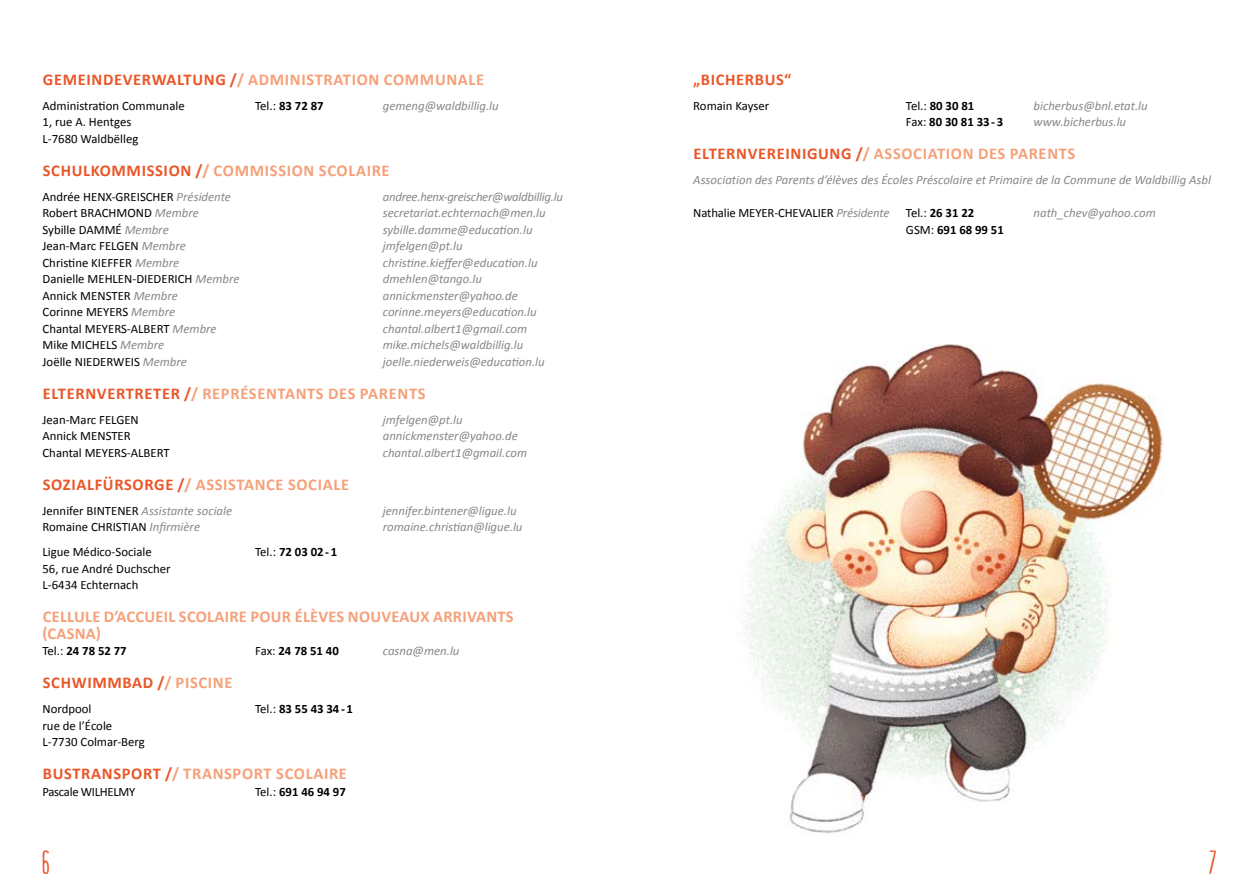
<style>
.page{position:relative;width:1259px;height:893px;background:#fff}
.page>*{position:absolute;margin:0;border:0;box-sizing:border-box;transform-origin:0 0}
.t1{font:700 31.5px "Amarelinha";color:#ea5628}
.t2{font:700 16.5px "Calibri";letter-spacing:.04em;color:#f5a079}
.t3{font:700 16.5px/16.5px "Calibri";letter-spacing:.015em;color:#f5a079}
.t4{font:700 16.5px "Calibri";letter-spacing:.04em;color:#ea5628}
.t5{font:italic 12.75px "Calibri";color:#878787}
.t6{font:12.75px/16.5px "Calibri";color:#000}
.t7{font:700 12.75px "Calibri";color:#000}
.t8{font:italic 12.75px "Calibri";letter-spacing:-.02em;color:#878787}
.t9{font:12.75px "Calibri";letter-spacing:-.025em;color:#000}
.s1{color:#ea5628}
.s2{font-weight:400}
.s3{font-style:italic;color:#878787}
.s4{font-style:normal;color:#000}
.s5{color:#f5a079}
</style>
<div class="page">
<img style="left:745px;top:344px;width:418px;height:489px">
<p class="t2" style="left:43px;top:69px;width:443px"><span class="s1">GEMEINDEVERWALTUNG /</span>/ ADMINISTRATION COMMUNALE</p>
<p class="t6" style="left:43px;top:97px;width:144px">Administration Communale</p>
<p class="t7" style="left:255px;top:98px;width:70px"><span class="s2">Tel.:</span> 83 72 87</p>
<p class="t5" style="left:383px;top:98px;width:117px">gemeng@waldbillig.lu</p>
<p class="t6" style="left:43px;top:113px;width:97px">1, rue A. Hentges<br>L-7680 Waldbëlleg</p>
<p class="t2" style="left:43px;top:160px;width:348px"><span class="s1">SCHULKOMMISSION /</span>/ COMMISSION SCOLAIRE</p>
<p class="t6" style="left:43px;top:188px;width:190px">Andrée HENX-GREISCHER <span class="s3">Présidente</span></p>
<p class="t8" style="left:383px;top:189px;width:182px">andree.henx-greischer@waldbillig.lu</p>
<p class="t6" style="left:43px;top:204px;width:158px">Robert BRACHMOND <span class="s3">Membre</span></p>
<p class="t5" style="left:383px;top:205px;width:164px">secretariat.echternach@men.lu</p>
<p class="t6" style="left:43px;top:221px;width:128px">Sybille DAMMÉ <span class="s3">Membre</span></p>
<p class="t5" style="left:383px;top:222px;width:151px">sybille.damme@education.lu</p>
<p class="t6" style="left:43px;top:237px;width:145px">Jean-Marc FELGEN <span class="s3">Membre</span></p>
<p class="t5" style="left:383px;top:238px;width:81px">jmfelgen@pt.lu</p>
<p class="t6" style="left:43px;top:254px;width:138px">Christine KIEFFER <span class="s3">Membre</span></p>
<p class="t5" style="left:383px;top:255px;width:156px">christine.kieffer@education.lu</p>
<p class="t6" style="left:43px;top:270px;width:199px">Danielle MEHLEN-DIEDERICH <span class="s3">Membre</span></p>
<p class="t5" style="left:383px;top:271px;width:101px">dmehlen@tango.lu</p>
<p class="t6" style="left:43px;top:287px;width:137px">Annick MENSTER <span class="s3">Membre</span></p>
<p class="t5" style="left:383px;top:288px;width:136px">annickmenster@yahoo.de</p>
<p class="t6" style="left:43px;top:303px;width:134px">Corinne MEYERS <span class="s3">Membre</span></p>
<p class="t5" style="left:383px;top:304px;width:155px">corinne.meyers@education.lu</p>
<p class="t6" style="left:43px;top:320px;width:176px">Chantal MEYERS-ALBERT <span class="s3">Membre</span></p>
<p class="t5" style="left:383px;top:321px;width:146px">chantal.albert1@gmail.com</p>
<p class="t6" style="left:43px;top:336px;width:123px">Mike MICHELS <span class="s3">Membre</span></p>
<p class="t5" style="left:383px;top:337px;width:142px">mike.michels@waldbillig.lu</p>
<p class="t6" style="left:43px;top:353px;width:146px">Joëlle NIEDERWEIS <span class="s3">Membre</span></p>
<p class="t5" style="left:383px;top:354px;width:163px">joelle.niederweis@education.lu</p>
<p class="t2" style="left:43px;top:383px;width:384px"><span class="s1">ELTERNVERTRETER /</span>/ REPRÉSENTANTS DES PARENTS</p>
<p class="t6" style="left:43px;top:411px;width:98px">Jean-Marc FELGEN</p>
<p class="t5" style="left:383px;top:412px;width:81px">jmfelgen@pt.lu</p>
<p class="t6" style="left:43px;top:427px;width:90px">Annick MENSTER</p>
<p class="t5" style="left:383px;top:428px;width:136px">annickmenster@yahoo.de</p>
<p class="t6" style="left:43px;top:444px;width:129px">Chantal MEYERS-ALBERT</p>
<p class="t5" style="left:383px;top:445px;width:146px">chantal.albert1@gmail.com</p>
<p class="t2" style="left:43px;top:474px;width:308px"><span class="s1">SOZIALFÜRSORGE /</span>/ ASSISTANCE SOCIALE</p>
<p class="t5" style="left:43px;top:503px;width:191px"><span class="s4">Jennifer BINTENER</span> Assistante sociale</p>
<p class="t5" style="left:383px;top:503px;width:135px">jennifer.bintener@ligue.lu</p>
<p class="t6" style="left:43px;top:518px;width:159px">Romaine CHRISTIAN <span class="s3">Infirmière</span></p>
<p class="t5" style="left:383px;top:519px;width:141px">romaine.christian@ligue.lu</p>
<p class="t6" style="left:43px;top:543px;width:111px">Ligue Médico-Sociale</p>
<p class="t7" style="left:255px;top:544px;width:83px"><span class="s2">Tel.:</span> 72 03 02-1</p>
<p class="t6" style="left:43px;top:560px;width:130px">56, rue André Duchscher<br>L-6434 Echternach</p>
<p class="t3" style="left:43px;top:608px;width:472px">CELLULE D’ACCUEIL SCOLAIRE POUR ÉLÈVES NOUVEAUX ARRIVANTS (CASNA)</p>
<p class="t7" style="left:43px;top:643px;width:86px"><span class="s2">Tel.:</span> 24 78 52 77</p>
<p class="t7" style="left:255px;top:643px;width:85px"><span class="s2">Fax:</span> 24 78 51 40</p>
<p class="t5" style="left:383px;top:643px;width:78px">casna@men.lu</p>
<p class="t4" style="left:43px;top:672px;width:191px">SCHWIMMBAD /<span class="s5">/ PISCINE</span></p>
<p class="t6" style="left:43px;top:700px;width:50px">Nordpool</p>
<p class="t7" style="left:255px;top:701px;width:99px"><span class="s2">Tel.:</span> 83 55 43 34-1</p>
<p class="t6" style="left:43px;top:717px;width:104px">rue de l’École<br>L-7730 Colmar-Berg</p>
<p class="t2" style="left:43px;top:763px;width:306px"><span class="s1">BUSTRANSPORT /</span>/ TRANSPORT SCOLAIRE</p>
<p class="t9" style="left:43px;top:784px;width:94px">Pascale WILHELMY</p>
<p class="t7" style="left:255px;top:784px;width:92px"><span class="s2">Tel.:</span> 691 46 94 97</p>
<p class="t4" style="left:693px;top:69px;width:99px">„BICHERBUS“</p>
<p class="t6" style="left:693px;top:97px;width:77px">Romain Kayser</p>
<p class="t7" style="left:906px;top:98px;width:70px"><span class="s2">Tel.:</span> 80 30 81</p>
<p class="t5" style="left:1033px;top:98px;width:116px">bicherbus@bnl.etat.lu</p>
<p class="t7" style="left:906px;top:114px;width:99px"><span class="s2">Fax:</span> 80 30 81 33-3</p>
<p class="t5" style="left:1033px;top:114px;width:94px">www.bicherbus.lu</p>
<p class="t2" style="left:693px;top:143px;width:383px"><span class="s1">ELTERNVEREINIGUNG /</span>/ ASSOCIATION DES PARENTS</p>
<p class="t5" style="left:693px;top:172px;width:519px">Association des Parents d’élèves des Écoles Préscolaire et Primaire de la Commune de Waldbillig Asbl</p>
<p class="t6" style="left:693px;top:204px;width:198px">Nathalie MEYER-CHEVALIER <span class="s3">Présidente</span></p>
<p class="t7" style="left:906px;top:205px;width:70px"><span class="s2">Tel.:</span> 26 31 22</p>
<p class="t5" style="left:1033px;top:205px;width:124px">nath_chev@yahoo.com</p>
<p class="t7" style="left:906px;top:222px;width:99px"><span class="s2">GSM:</span> 691 68 99 51</p>
<h1 class="t1" style="left:43px;top:844px;width:9px">6</h1>
<h1 class="t1" style="left:1209px;top:844px;width:9px">7</h1>
</div>
